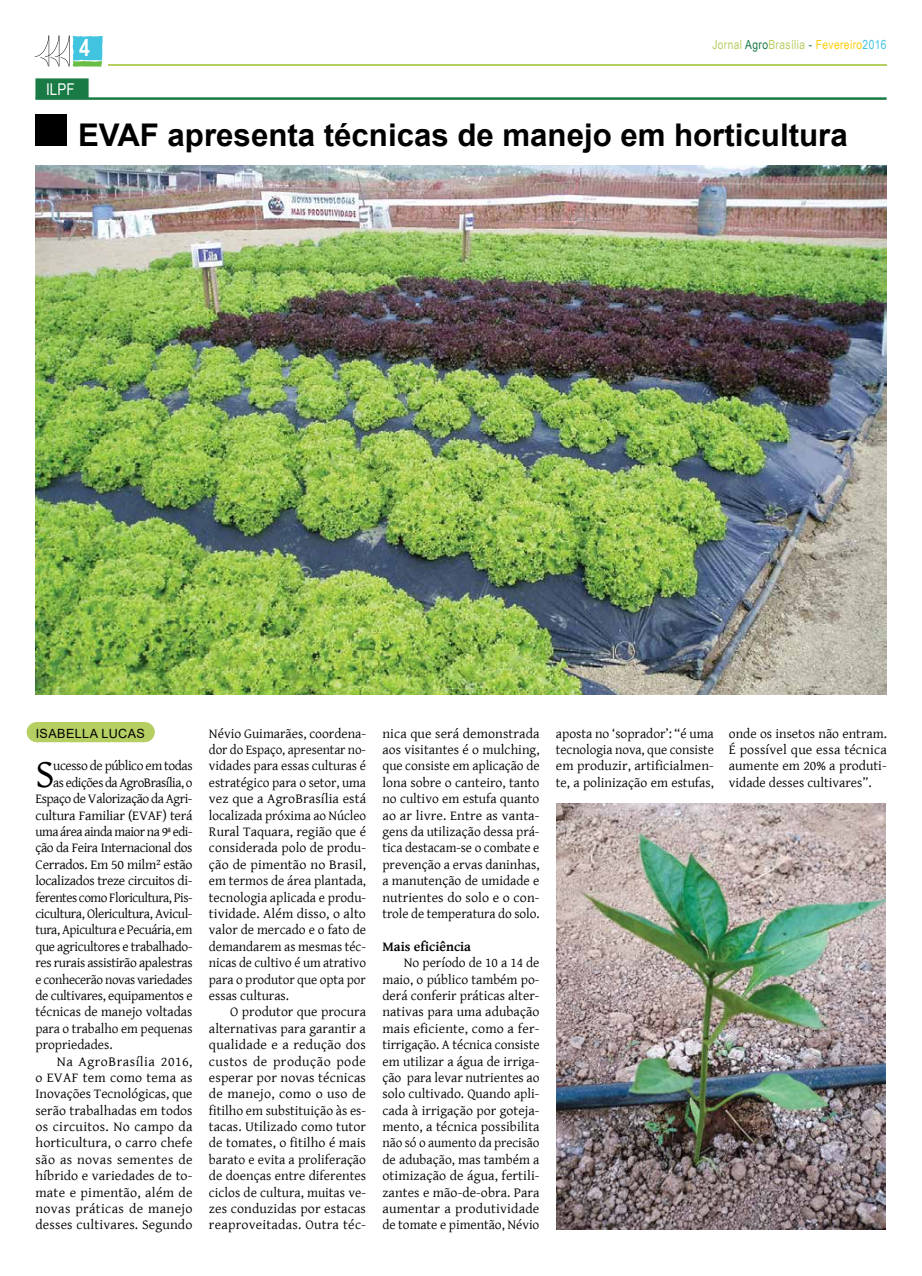
<style>
.page{position:relative;width:922px;height:1276px;background:#fff}
.page>*{position:absolute;margin:0;border:0;box-sizing:border-box;transform-origin:0 0}
.t1{font:40.38px "Gentium Basic";color:#000}
.t2{font:700 31.25px "Arial";color:#000}
.t3{font:700 23.75px "Arial Narrow";color:#fff}
.t4{font:16.25px "Arial Narrow";color:#fff}
.t5{font:13.75px/16.4px "Gentium Basic";color:#000;text-align:justify}
.t6{font:13.75px "Gentium Basic";letter-spacing:-.02em;color:#000}
.t7{font:13.75px "Gentium Basic";letter-spacing:-.03em;color:#000}
.t8{font:13.75px "Gentium Basic";letter-spacing:-.035em;color:#000}
.t9{font:13.75px "Gentium Basic";letter-spacing:-.025em;color:#000;scale:.96 1}
.t10{font:13.75px "Gentium Basic";letter-spacing:.02em;color:#000}
.t11{font:13.75px "Gentium Basic";letter-spacing:.025em;color:#000}
.t12{font:13.75px "Gentium Basic";letter-spacing:-.025em;color:#000}
.t13{font:13.75px "Gentium Basic";letter-spacing:.035em;color:#000}
.t14{font:700 13.75px "Gentium Basic";color:#000}
.t15{font:12.75px "Arial";letter-spacing:.035em;color:#000}
.t16{font:12.5px "Arial Narrow";letter-spacing:.03em;color:#b5cf63}
.s1{color:#197a45}
.s2{color:#fdce0d}
.s3{color:#40c4e0}
</style>
<div class="page">
<svg style="left:35px;top:36px;width:68px;height:31px"></svg>
<hr style="left:108px;top:64px;width:778px;height:2px;background:#b5cf63">
<div style="left:35px;top:78px;width:54px;height:20px;background:#197a45"></div>
<hr style="left:35px;top:97px;width:851px;height:3px;background:#197a45">
<div style="left:36px;top:115px;width:31px;height:31px;background:#000"></div>
<div style="left:37px;top:722px;width:107px;height:20px;background:#b5cf63"></div>
<svg style="left:144px;top:722px;width:1px;height:20px"></svg>
<img style="left:556px;top:803px;width:329px;height:426px">
<img style="left:35px;top:165px;width:851px;height:529px">
<h3 class="t3" style="left:79px;top:29px;width:12px">4</h3>
<p class="t16" style="left:712px;top:36px;width:175px">Jornal <span class="s1">Agro</span>brasília <span class="s1">-</span> <span class="s2">Fevereiro</span><span class="s3">2016</span></p>
<p class="t4" style="left:46px;top:77px;width:30px">ILP F</p>
<h2 class="t2" style="left:78px;top:113px;width:771px">EVAF apresenta técnicas de manejo em horticultura</h2>
<p class="t15" style="left:36px;top:724px;width:111px">ISABELLA LUCAS</p>
<h1 class="t1" style="left:35px;top:744px;width:21px">S</h1>
<p class="t7" style="left:53px;top:756px;width:141px">ucesso de público em todas</p>
<p class="t8" style="left:53px;top:772px;width:141px">as edições da AgroBrasília, o</p>
<p class="t7" style="left:35px;top:788px;width:158px">Espaço de Valorização da Agri-</p>
<p class="t5" style="left:35px;top:806px;width:159px">cultura Familiar (EVAF) terá</p>
<p class="t8" style="left:35px;top:821px;width:158px">uma área ainda maior na 9ª edi-</p>
<p class="t7" style="left:35px;top:838px;width:158px">ção da Feira Internacional dos</p>
<p class="t6" style="left:35px;top:854px;width:158px">Cerrados. Em 50 milm² estão</p>
<p class="t12" style="left:35px;top:870px;width:158px">localizados treze circuitos di-</p>
<p class="t8" style="left:35px;top:887px;width:158px">ferentes como Floricultura, Pis-</p>
<p class="t7" style="left:35px;top:903px;width:158px">cicultura, Olericultura, Avicul-</p>
<p class="t9" style="left:35px;top:920px;width:165px">tura, Apicultura e Pecuária, em</p>
<p class="t6" style="left:35px;top:936px;width:158px">que agricultores e trabalhado-</p>
<p class="t6" style="left:35px;top:952px;width:158px">res rurais assistirão apalestras</p>
<p class="t9" style="left:35px;top:969px;width:165px">e conhecerão novas variedades</p>
<p class="t6" style="left:35px;top:985px;width:159px">de cultivares, equipamentos e</p>
<p class="t5" style="left:35px;top:1003px;width:158px">técnicas de manejo voltadas</p>
<p class="t5" style="left:35px;top:1019px;width:159px">para o trabalho em pequenas</p>
<p class="t5" style="left:35px;top:1036px;width:79px">propriedades.</p>
<p class="t13" style="left:57px;top:1051px;width:137px">Na AgroBrasília 2016,</p>
<p class="t5" style="left:35px;top:1069px;width:158px">o EVAF tem como tema as</p>
<p class="t5" style="left:35px;top:1085px;width:158px">Inovações Tecnológicas, que</p>
<p class="t5" style="left:35px;top:1101px;width:159px">serão trabalhadas em todos</p>
<p class="t10" style="left:35px;top:1116px;width:159px">os circuitos. No campo da</p>
<p class="t5" style="left:35px;top:1134px;width:158px">horticultura, o carro chefe</p>
<p class="t11" style="left:35px;top:1149px;width:159px">são as novas sementes de</p>
<p class="t5" style="left:35px;top:1167px;width:158px">híbrido e variedades de to-</p>
<p class="t10" style="left:35px;top:1182px;width:158px">mate e pimentão, além de</p>
<p class="t11" style="left:35px;top:1198px;width:158px">novas práticas de manejo</p>
<p class="t5" style="left:35px;top:1216px;width:158px">desses cultivares. Segundo</p>
<p class="t5" style="left:209px;top:724px;width:159px">Névio Guimarães, coordena&shy;dor do Espaço, apresentar no&shy;vidades para essas culturas é estratégico para o setor, uma vez que a AgroBrasília está localizada próxima ao Núcleo Rural Taquara, região que é considerada polo de produ&shy;ção de pimentão no Brasil, em termos de área plantada, tecnologia aplicada e produ&shy;tividade. Além disso, o alto valor de mercado e o fato de demandarem as mesmas téc&shy;nicas de cultivo é um atrativo para o produtor que opta por essas culturas.</p>
<p class="t5" style="left:209px;top:1003px;width:159px;text-indent:21px">O produtor que procura alternativas para garantir a qualidade e a redução dos custos de produção pode esperar por novas técnicas de manejo, como o uso de fitilho em substituição às es&shy;tacas. Utilizado como tutor de tomates, o fitilho é mais barato e evita a proliferação de doenças entre diferentes ciclos de cultura, muitas ve&shy;zes conduzidas por estacas reaproveitadas. Outra téc-</p>
<p class="t5" style="left:382px;top:724px;width:159px">nica que será demonstrada aos visitantes é o mulching, que consiste em aplicação de lona sobre o canteiro, tanto no cultivo em estufa quanto ao ar livre. Entre as vanta&shy;gens da utilização dessa prá&shy;tica destacam-se o combate e prevenção a ervas daninhas, a manutenção de umidade e nutrientes do solo e o con&shy;trole de temperatura do solo.</p>
<p class="t14" style="left:382px;top:936px;width:90px">Mais eficiência</p>
<p class="t5" style="left:382px;top:954px;width:159px;text-indent:21px">No período de 10 a 14 de maio, o público também po&shy;derá conferir práticas alter&shy;nativas para uma adubação mais eficiente, como a fer&shy;tirrigação. A técnica consiste em utilizar a água de irriga&shy;ção para levar nutrientes ao solo cultivado. Quando apli&shy;cada à irrigação por goteja&shy;mento, a técnica possibilita não só o aumento da precisão de adubação, mas também a otimização de água, fertili&shy;zantes e mão-de-obra. Para aumentar a produtividade de tomate e pimentão, Névio</p>
<p class="t5" style="left:556px;top:724px;width:159px">aposta no ‘soprador’: “é uma tecnologia nova, que consiste em produzir, artificialmen&shy;te, a polinização em estufas,</p>
<p class="t5" style="left:728px;top:724px;width:159px">onde os insetos não entram.<br>É possível que essa técnica aumente em 20% a produti&shy;vidade desses cultivares”.</p>
</div>
